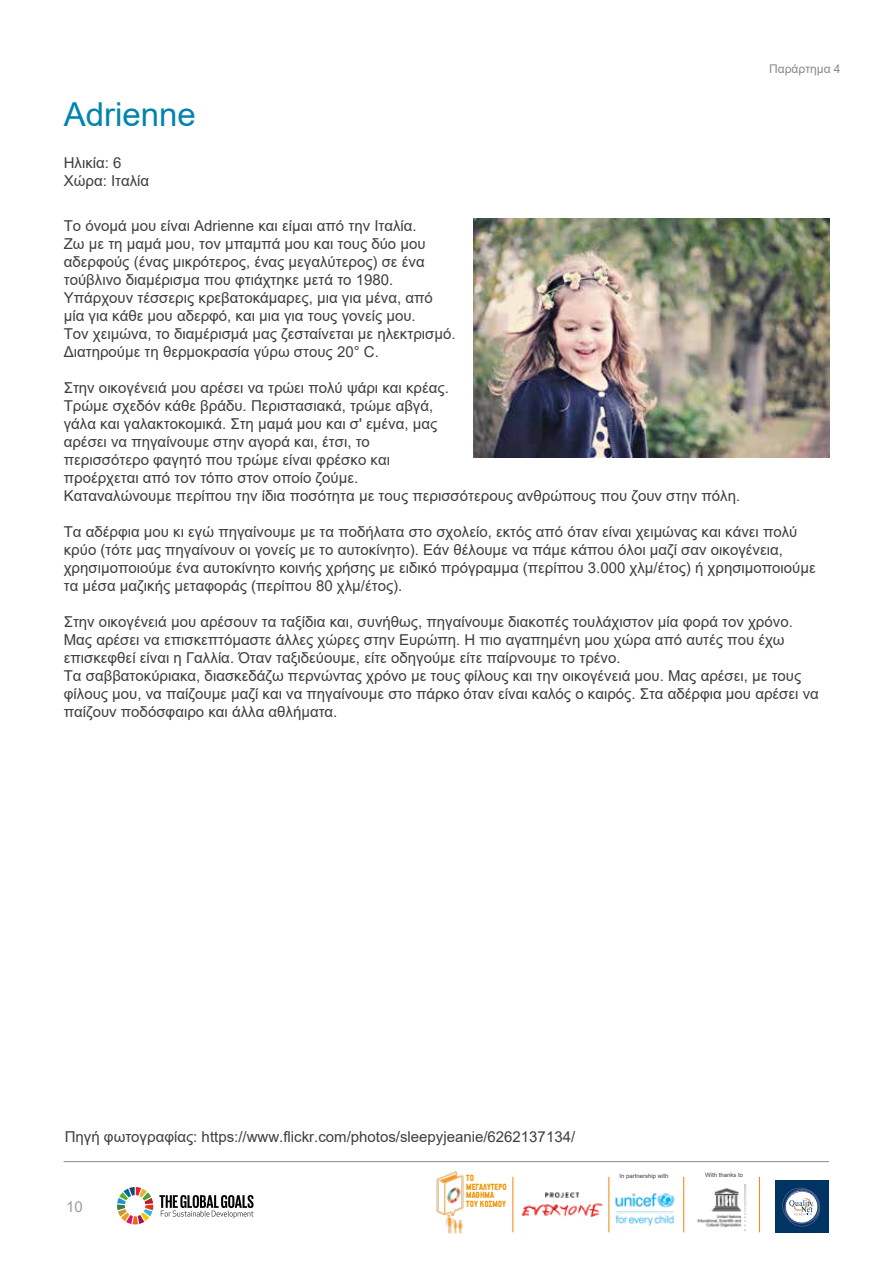
<style>
.page{position:relative;width:893px;height:1263px;background:#fff}
.page>*{position:absolute;margin:0;border:0;box-sizing:border-box;transform-origin:0 0}
.t1{font:33px "Arial";color:#0084ad}
.t2{font:15px/18px "Arial";color:#3e3d40}
.t3{font:15px "Arial";color:#9d9d9b}
.t4{font:12px "Arial";color:#8a8a8d}
.t5{font:900 10.05px/8.6px "PF Handbook Pro";color:#f19300;scale:.77 1}
.t6{font:6px "Arial";color:#413e3c}
</style>
<div class="page">
<hr style="left:64px;top:1161px;width:765px;height:1px;background:#8a8a8d">
<svg style="left:117px;top:1187px;width:36px;height:37px"></svg>
<svg style="left:159px;top:1195px;width:95px;height:23px"></svg>
<div style="left:775px;top:1180px;width:53px;height:52px;background:#003462"></div>
<svg style="left:782px;top:1188px;width:38px;height:38px"></svg>
<hr style="left:513px;top:1177px;width:1px;height:55px;background:#f08600">
<hr style="left:609px;top:1177px;width:1px;height:55px;background:#f08600">
<hr style="left:683px;top:1177px;width:1px;height:55px;background:#f08600">
<hr style="left:759px;top:1177px;width:1px;height:55px;background:#f08600">
<img style="left:697px;top:1184px;width:50px;height:47px">
<img style="left:608px;top:1187px;width:67px;height:44px">
<img style="left:436px;top:1171px;width:28px;height:63px">
<img style="left:521px;top:1192px;width:82px;height:25px">
<img style="left:473px;top:219px;width:356px;height:238px">
<p class="t4" style="left:769px;top:60px;width:73px">Παράρτημα 4</p>
<h1 class="t1" style="left:64px;top:92px;width:134px">Adrienne</h1>
<p class="t2" style="left:64px;top:154px;width:87px">Ηλικία: 6<br>Χώρα: Ιταλία</p>
<p class="t2" style="left:64px;top:217px;width:393px">Το όνομά μου είναι Adrienne και είμαι από την Ιταλία.<br>Ζω με τη μαμά μου, τον μπαμπά μου και τους δύο μου αδερφούς (ένας μικρότερος, ένας μεγαλύτερος) σε ένα τούβλινο διαμέρισμα που φτιάχτηκε μετά το 1980.<br>Υπάρχουν τέσσερις κρεβατοκάμαρες, μια για μένα, από μία για κάθε μου αδερφό, και μια για τους γονείς μου.<br>Τον χειμώνα, το διαμέρισμά μας ζεσταίνεται με ηλεκτρισμό.<br>Διατηρούμε τη θερμοκρασία γύρω στους 20° C.</p>
<p class="t2" style="left:64px;top:379px;width:678px">Στην οικογένειά μου αρέσει να τρώει πολύ ψάρι και κρέας.<br>Τρώμε σχεδόν κάθε βράδυ. Περιστασιακά, τρώμε αβγά,<br>γάλα και γαλακτοκομικά. Στη μαμά μου και σ' εμένα, μας<br>αρέσει να πηγαίνουμε στην αγορά και, έτσι, το<br>περισσότερο φαγητό που τρώμε είναι φρέσκο και<br>προέρχεται από τον τόπο στον οποίο ζούμε.<br>Καταναλώνουμε περίπου την ίδια ποσότητα με τους περισσότερους ανθρώπους που ζουν στην πόλη.</p>
<p class="t2" style="left:64px;top:523px;width:753px">Τα αδέρφια μου κι εγώ πηγαίνουμε με τα ποδήλατα στο σχολείο, εκτός από όταν είναι χειμώνας και κάνει πολύ κρύο (τότε μας πηγαίνουν οι γονείς με το αυτοκίνητο). Εάν θέλουμε να πάμε κάπου όλοι μαζί σαν οικογένεια, χρησιμοποιούμε ένα αυτοκίνητο κοινής χρήσης με ειδικό πρόγραμμα (περίπου 3.000 χλμ/έτος) ή χρησιμοποιούμε τα μέσα μαζικής μεταφοράς (περίπου 80 χλμ/έτος).</p>
<p class="t2" style="left:64px;top:613px;width:756px">Στην οικογένειά μου αρέσουν τα ταξίδια και, συνήθως, πηγαίνουμε διακοπές τουλάχιστον μία φορά τον χρόνο.<br>Μας αρέσει να επισκεπτόμαστε άλλες χώρες στην Ευρώπη. Η πιο αγαπημένη μου χώρα από αυτές που έχω επισκεφθεί είναι η Γαλλία. Όταν ταξιδεύουμε, είτε οδηγούμε είτε παίρνουμε το τρένο.<br>Τα σαββατοκύριακα, διασκεδάζω περνώντας χρόνο με τους φίλους και την οικογένειά μου. Μας αρέσει, με τους φίλους μου, να παίζουμε μαζί και να πηγαίνουμε στο πάρκο όταν είναι καλός ο καιρός. Στα αδέρφια μου αρέσει να παίζουν ποδόσφαιρο και άλλα αθλήματα.</p>
<p class="t2" style="left:65px;top:1127px;width:512px">Πηγή φωτογραφίας: https://www.flickr.com/photos/sleepyjeanie/6262137134/</p>
<p class="t3" style="left:66px;top:1196px;width:18px">10</p>
<p class="t5" style="left:466px;top:1174px;width:54px">ΤΟ<br>ΜΕΓΑΛΥΤΕΡΟ<br>ΜΑΘΗΜΑ<br>ΤΟΥ ΚΟΣΜΟΥ</p>
<p class="t6" style="left:619px;top:1171px;width:51px">In partnership with</p>
<p class="t6" style="left:705px;top:1171px;width:40px">With thanks to</p>
</div>
